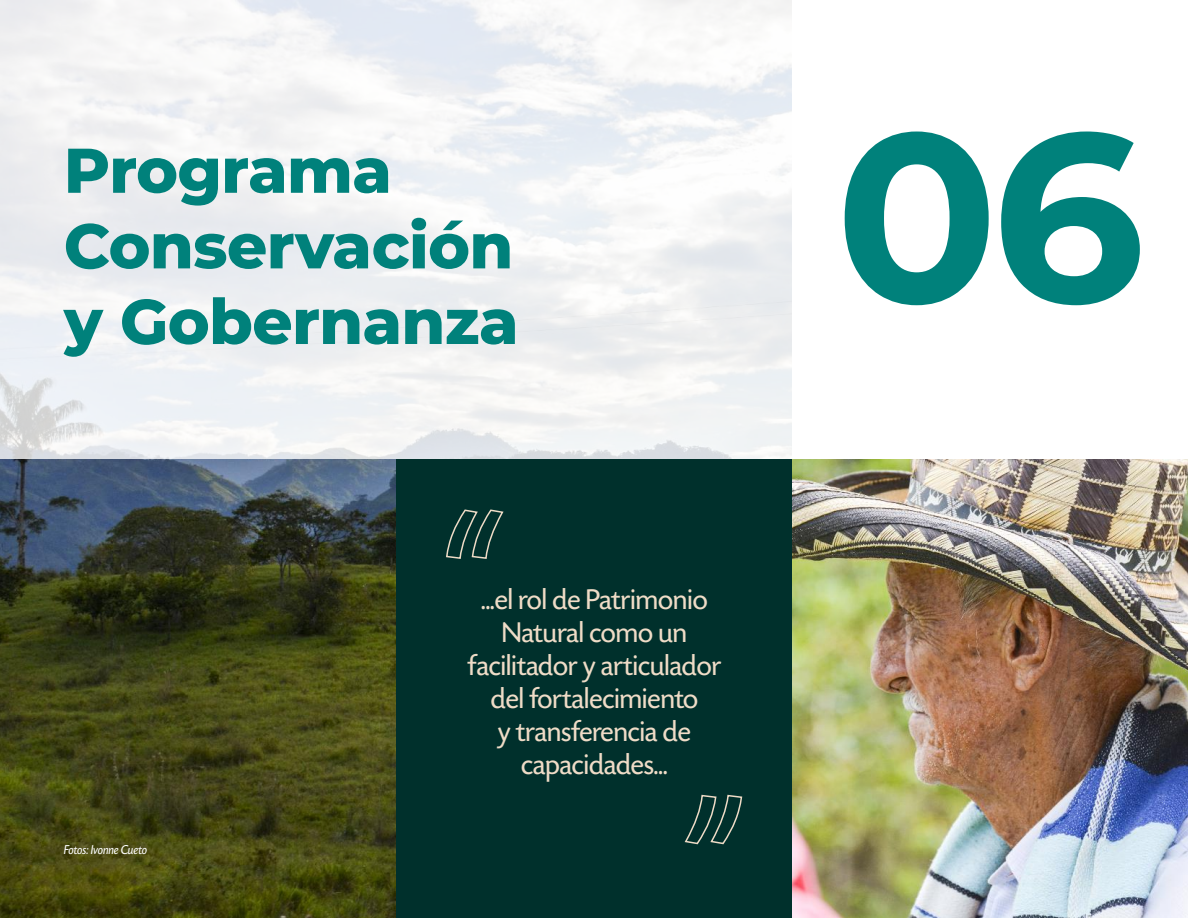
<style>
.page{position:relative;width:1188px;height:918px;background:#fff}
.page>*{position:absolute;margin:0;border:0;box-sizing:border-box;transform-origin:0 0}
.t1{font:700 240px "Montserrat";color:#00817b}
.t2{font:800 63px "Montserrat";letter-spacing:-.01em;color:#00817b}
.Frase{font:30px/33px "Today SHOP";letter-spacing:.005em;color:#efdcc7;text-align:center}
.Pie{font:italic 13.5px "Today SHOP";color:#fff}
</style>
<div class="page">
<img style="left:0;top:459px;width:396px;height:459px">
<svg style="left:0;top:0;width:792px;height:459px;fill:#f0f1f4"></svg>
<div style="left:396px;top:459px;width:396px;height:459px;background:#00302c"></div>
<img style="left:792px;top:459px;width:396px;height:459px">
<svg style="left:446px;top:509px;width:58px;height:50px"></svg>
<svg style="left:684px;top:794px;width:59px;height:51px"></svg>
<p class="t2" style="left:64px;top:124px;width:330px">Programa</p>
<p class="t2" style="left:64px;top:200px;width:451px">Conservación</p>
<p class="t2" style="left:64px;top:275px;width:456px">y Gobernanza</p>
<p class="Pie" style="left:64px;top:843px;width:85px">Fotos: Ivonne Cueto</p>
<p class="Frase" style="left:468px;top:584px;width:255px">...el rol de Patrimonio<br>Natural como un facilitador y articulador del fortalecimiento<br>y transferencia de capacidades...</p>
<p class="t1" style="left:835px;top:44px;width:311px">06</p>
</div>
